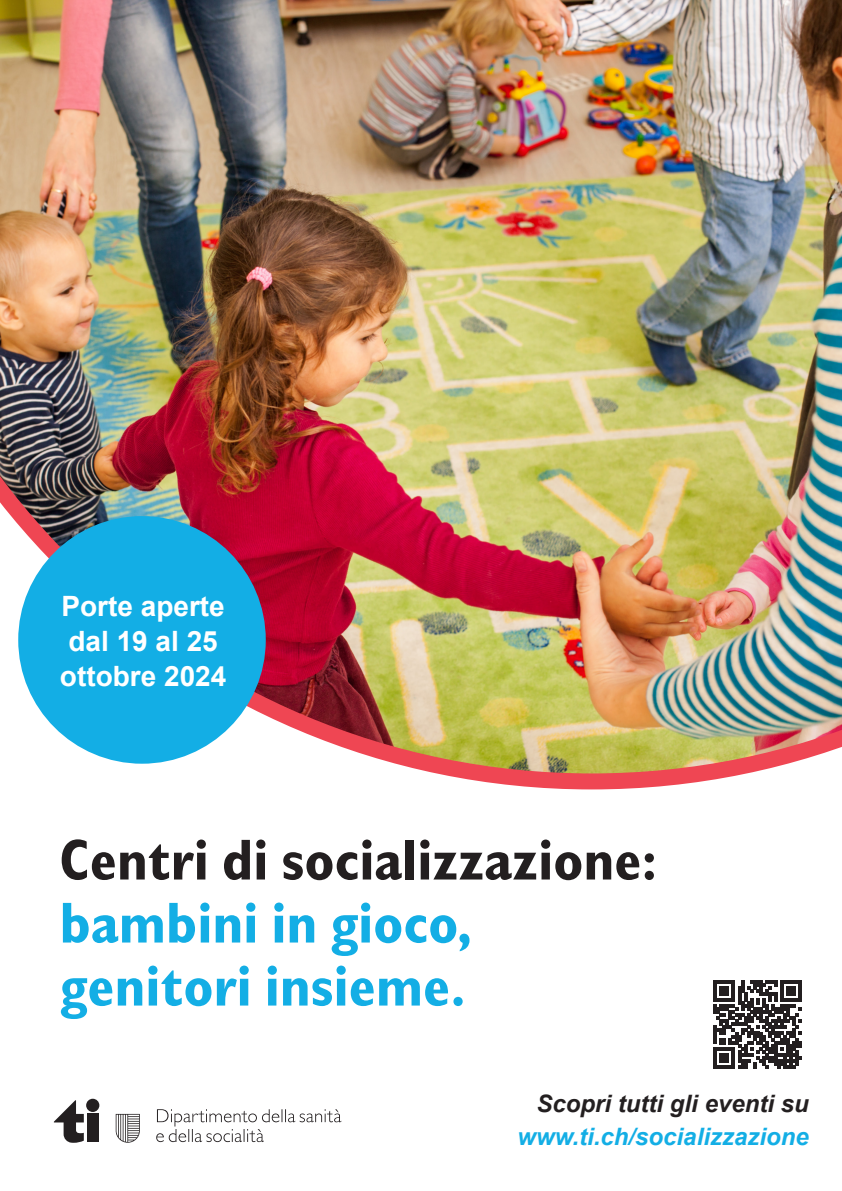
<style>
.page{position:relative;width:842px;height:1191px;background:#fff}
.page>*{position:absolute;margin:0;border:0;box-sizing:border-box;transform-origin:0 0}
.t1{font:700 condensed 58px/63px "Gill Sans";color:#13aee5}
.t2{font:700 condensed 58px "Gill Sans";color:#231f20}
.t3{font:700 28px/35px "Arial";color:#fff;text-align:center}
.t4{font:italic 700 24px/33px "Arial";color:#13aee5;text-align:right}
.s1{color:#231f20}
</style>
<div class="page">
<img style="left:0;top:0;width:842px;height:789px">
<div style="left:18px;top:516px;width:248px;height:247px;background:#13aee5;border-radius:50%"></div>
<div style="left:87px;top:1114px;width:12px;height:28px;background:#231f20"></div>
<div style="left:86px;top:1098px;width:13px;height:14px;background:#231f20;border-radius:50%"></div>
<svg style="left:54px;top:1100px;width:30px;height:42px"></svg>
<svg style="left:116px;top:1114px;width:24px;height:28px"></svg>
<svg style="left:156px;top:1109px;width:185px;height:33px"></svg>
<svg style="left:714px;top:981px;width:87px;height:87px"></svg>
<p class="t3" style="left:60px;top:589px;width:168px">Porte aperte dal 19 al 25 ottobre 2024</p>
<p class="t2" style="left:60px;top:825px;width:599px">Centri di socializzazione:</p>
<p class="t1" style="left:60px;top:890px;width:414px">bambini in gioco, genitori insieme.</p>
<p class="t4" style="left:517px;top:1087px;width:293px"><span class="s1">Scopri tutti gli eventi su </span>www.ti.ch/socializzazione</p>
</div>
